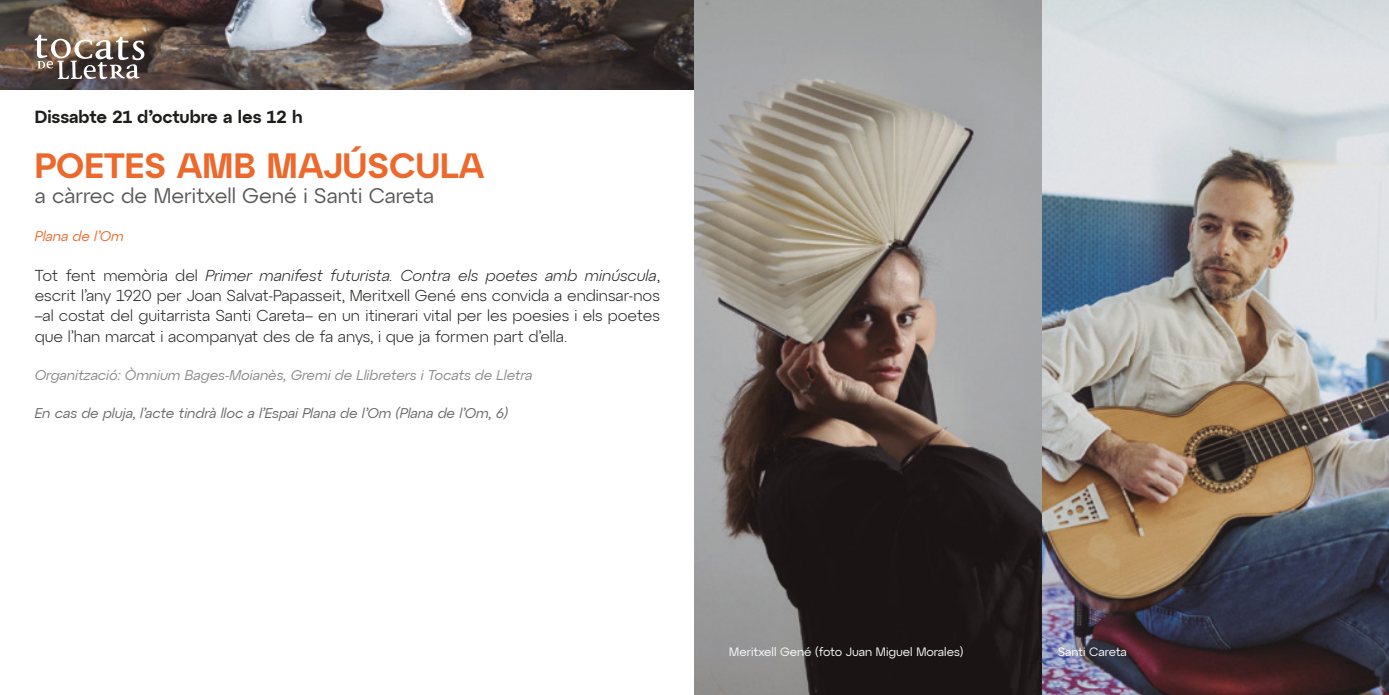
<style>
.page{position:relative;width:1389px;height:695px;background:#fff}
.page>*{position:absolute;margin:0;border:0;box-sizing:border-box;transform-origin:0 0}
.t1{font:600 35px "Atyp Display";color:#ec682c}
.t2{font:21px "Atyp Display";color:#575756}
.t3{font:600 17.5px "Atyp Display";color:#1d1d1b}
.t4{font:300 15.75px/20.1px "Atyp Display";color:#1d1d1b;text-align:justify}
.t5{font:italic 14px "Atyp Display";color:#878787}
.t6{font:italic 14px "Atyp Display";color:#646463}
.t7{font:italic 14px "Atyp Display";color:#ec682c}
.t8{font:12.08px "Atyp Display";color:#fff}
.s1{font-style:italic}
</style>
<div class="page">
<img style="left:0;top:0;width:694px;height:89px">
<svg style="left:35px;top:35px;width:110px;height:47px"></svg>
<img style="left:1042px;top:0;width:347px;height:694px">
<img style="left:694px;top:0;width:348px;height:694px">
<p class="t3" style="left:35px;top:103px;width:270px">Dissabte 21 d’octubre a les 12 h</p>
<h1 class="t1" style="left:35px;top:138px;width:451px">POETES AMB MAJÚSCULA</h1>
<h2 class="t2" style="left:35px;top:179px;width:401px">a càrrec de Meritxell Gené i Santi Careta</h2>
<p class="t7" style="left:35px;top:225px;width:91px">Plana de l’Om</p>
<p class="t4" style="left:35px;top:265px;width:627px">Tot fent memòria del <span class="s1">Primer manifest futurista. Contra els poetes amb minúscula</span>, escrit l’any 1920 per Joan Salvat-Papasseit, Meritxell Gené ens convida a endinsar-nos –al costat del guitarrista Santi Careta– en un itinerari vital per les poesies i els poetes que l’han marcat i acompanyat des de fa anys, i que ja formen part d’ella.</p>
<p class="t5" style="left:35px;top:364px;width:499px">Organització: Òmnium Bages-Moianès, Gremi de Llibreters i Tocats de Lletra</p>
<p class="t6" style="left:35px;top:402px;width:475px">En cas de pluja, l’acte tindrà lloc a l’Espai Plana de l’Om (Plana de l’Om, 6)</p>
<p class="t8" style="left:729px;top:642px;width:236px">Meritxell Gené (foto Juan Miguel Morales)</p>
<p class="t8" style="left:1058px;top:642px;width:71px">Santi Careta</p>
</div>
